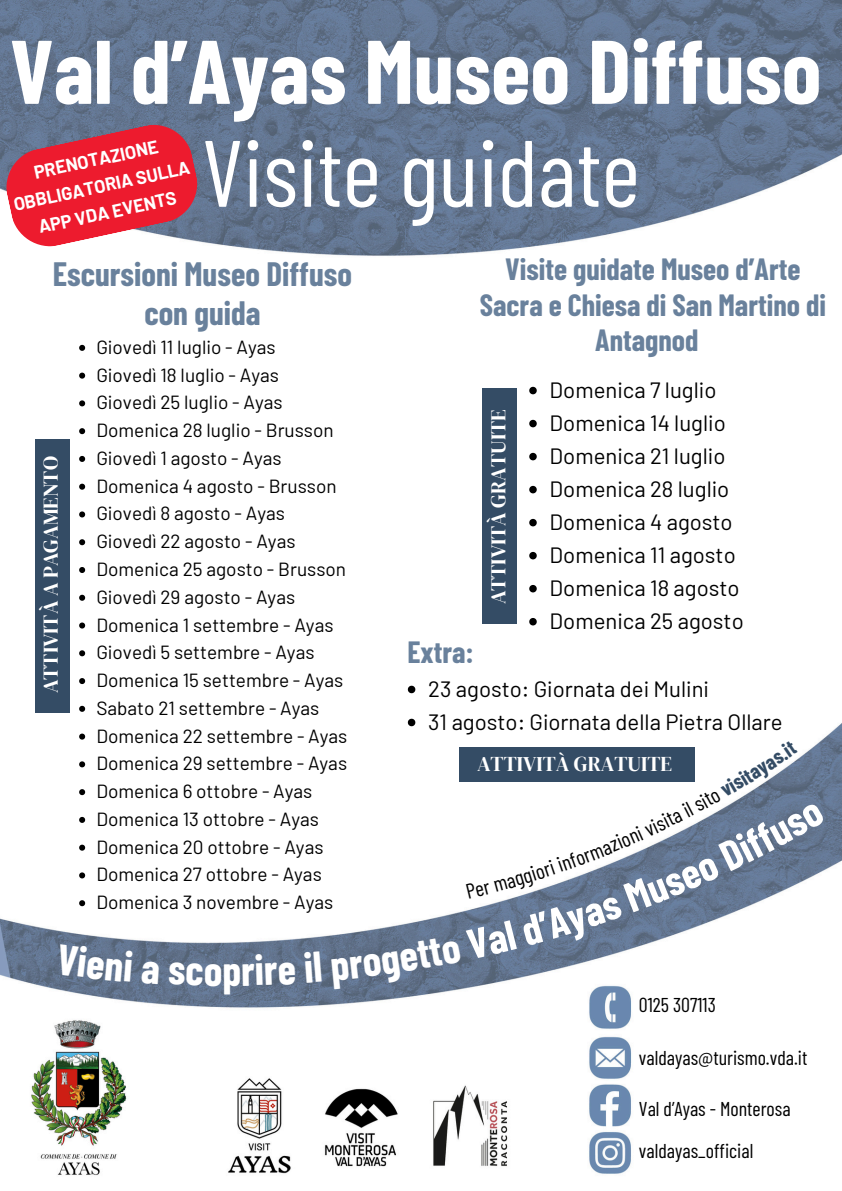
<style>
.page{position:relative;width:842px;height:1191px;background:#fff}
.page>*{position:absolute;margin:0;border:0;box-sizing:border-box;transform-origin:0 0}
.t1{font:94px "Barlow Condensed";color:#fff}
.t2{font:700 90px "Barlow Condensed";color:#fff}
.t3{font:700 41.9px "Barlow Condensed";color:#fff}
.t4{font:700 33px/39px "Barlow Condensed";color:#69819c;text-align:center}
.t5{font:700 30px/35.5px "Barlow Condensed";color:#69819c;text-align:center}
.t6{font:22.1px/33px "Barlow";color:#000}
.t7{font:700 21px "Barlow Condensed";color:#344c65}
.t8{font:20.9px "DM Serif Display";color:#fff}
.t9{font:20px/42.8px "Barlow Condensed";color:#000}
.t10{font:19px "Barlow";color:#000}
.t11{font:700 18.1px/27px "Barlow";color:#fff;text-align:center}
</style>
<div class="page">
<img style="left:0;top:0;width:842px;height:1176px">
<svg style="left:5px;top:124px;width:194px;height:123px;background:#d44053"></svg>
<div style="left:35px;top:439px;width:34px;height:274px;background:#344c65"></div>
<svg style="left:79px;top:345px;width:6px;height:6px"></svg>
<svg style="left:79px;top:372px;width:6px;height:6px"></svg>
<svg style="left:79px;top:400px;width:6px;height:6px"></svg>
<svg style="left:79px;top:428px;width:6px;height:6px"></svg>
<svg style="left:79px;top:456px;width:6px;height:6px"></svg>
<svg style="left:79px;top:483px;width:6px;height:6px"></svg>
<svg style="left:79px;top:511px;width:6px;height:6px"></svg>
<svg style="left:79px;top:539px;width:6px;height:6px"></svg>
<svg style="left:79px;top:567px;width:6px;height:6px"></svg>
<svg style="left:79px;top:594px;width:6px;height:6px"></svg>
<svg style="left:79px;top:622px;width:6px;height:6px"></svg>
<svg style="left:79px;top:650px;width:6px;height:6px"></svg>
<svg style="left:79px;top:678px;width:6px;height:6px"></svg>
<svg style="left:79px;top:705px;width:6px;height:6px"></svg>
<svg style="left:79px;top:733px;width:6px;height:6px"></svg>
<svg style="left:79px;top:761px;width:6px;height:6px"></svg>
<svg style="left:79px;top:789px;width:6px;height:6px"></svg>
<svg style="left:79px;top:816px;width:6px;height:6px"></svg>
<svg style="left:79px;top:844px;width:6px;height:6px"></svg>
<svg style="left:79px;top:872px;width:6px;height:6px"></svg>
<svg style="left:79px;top:900px;width:6px;height:6px"></svg>
<svg style="left:529px;top:387px;width:8px;height:7px"></svg>
<svg style="left:529px;top:420px;width:8px;height:7px"></svg>
<svg style="left:529px;top:453px;width:8px;height:7px"></svg>
<svg style="left:529px;top:486px;width:8px;height:7px"></svg>
<svg style="left:529px;top:519px;width:8px;height:7px"></svg>
<svg style="left:529px;top:552px;width:8px;height:7px"></svg>
<svg style="left:529px;top:585px;width:8px;height:7px"></svg>
<svg style="left:529px;top:618px;width:8px;height:7px"></svg>
<svg style="left:408px;top:685px;width:7px;height:8px"></svg>
<svg style="left:408px;top:718px;width:7px;height:8px"></svg>
<div style="left:482px;top:388px;width:34px;height:235px;background:#344c65"></div>
<div style="left:459px;top:747px;width:235px;height:34px;background:#344c65"></div>
<svg style="left:56px;top:944px;width:77px;height:37px;background:#61738d"></svg>
<svg style="left:141px;top:960px;width:18px;height:24px"></svg>
<svg style="left:169px;top:962px;width:52px;height:23px"></svg>
<svg style="left:243px;top:953px;width:52px;height:32px;background:#5f7089"></svg>
<svg style="left:304px;top:951px;width:18px;height:31px"></svg>
<svg style="left:331px;top:756px;width:494px;height:232px"></svg>
<h1 class="t2" style="left:10px;top:14px;width:813px">Val d’Ayas Museo Diffuso</h1>
<h2 class="t1" style="left:202px;top:113px;width:439px">Visite guidate</h2>
<p class="t4" style="left:53px;top:253px;width:301px">Escursioni Museo Diffuso con guida</p>
<p class="t5" style="left:480px;top:250px;width:348px">Visite guidate Museo d’Arte<br>Sacra e Chiesa di San Martino di</p>
<h4 class="t10" style="left:96px;top:335px;width:181px">Giovedì 11 luglio - Ayas</h4>
<p class="t5" style="left:595px;top:321px;width:105px">Antagnod</p>
<h4 class="t10" style="left:96px;top:362px;width:184px">Giovedì 18 luglio - Ayas</h4>
<h5 class="t10" style="left:96px;top:390px;width:188px">Giovedì 25 luglio - Ayas</h5>
<p class="t10" style="left:96px;top:418px;width:239px">Domenica 28 luglio - Brusson</p>
<p class="t10" style="left:96px;top:446px;width:187px">Giovedì 1 agosto - Ayas</p>
<p class="t10" style="left:96px;top:473px;width:242px">Domenica 4 agosto - Brusson</p>
<p class="t10" style="left:96px;top:501px;width:190px">Giovedì 8 agosto - Ayas</p>
<p class="t10" style="left:96px;top:529px;width:201px">Giovedì 22 agosto - Ayas</p>
<p class="t10" style="left:96px;top:557px;width:251px">Domenica 25 agosto - Brusson</p>
<p class="t10" style="left:96px;top:584px;width:200px">Giovedì 29 agosto - Ayas</p>
<p class="t10" style="left:96px;top:612px;width:239px">Domenica 1 settembre - Ayas</p>
<p class="t10" style="left:96px;top:640px;width:220px">Giovedì 5 settembre - Ayas</p>
<p class="t10" style="left:96px;top:668px;width:248px">Domenica 15 settembre - Ayas</p>
<p class="t10" style="left:96px;top:695px;width:225px">Sabato 21 settembre - Ayas</p>
<p class="t10" style="left:96px;top:723px;width:252px">Domenica 22 settembre - Ayas</p>
<p class="t10" style="left:96px;top:751px;width:252px">Domenica 29 settembre - Ayas</p>
<p class="t10" style="left:96px;top:779px;width:217px">Domenica 6 ottobre - Ayas</p>
<p class="t10" style="left:96px;top:806px;width:224px">Domenica 13 ottobre - Ayas</p>
<p class="t10" style="left:96px;top:834px;width:229px">Domenica 20 ottobre - Ayas</p>
<p class="t10" style="left:96px;top:862px;width:227px">Domenica 27 ottobre - Ayas</p>
<p class="t10" style="left:96px;top:890px;width:238px">Domenica 3 novembre - Ayas</p>
<p class="t11" style="left:5px;top:164px;width:181px;rotate:-12deg">PRENOTAZIONE<br>OBBLIGATORIA SULLA<br>APP VDA EVENTS</p>
<p class="t6" style="left:550px;top:372px;width:168px">Domenica 7 luglio</p>
<p class="t6" style="left:550px;top:405px;width:178px">Domenica 14 luglio</p>
<p class="t6" style="left:550px;top:438px;width:177px">Domenica 21 luglio</p>
<p class="t6" style="left:550px;top:471px;width:181px">Domenica 28 luglio</p>
<p class="t6" style="left:550px;top:504px;width:185px">Domenica 4 agosto</p>
<p class="t6" style="left:550px;top:537px;width:188px">Domenica 11 agosto</p>
<p class="t6" style="left:550px;top:570px;width:191px">Domenica 18 agosto</p>
<p class="t6" style="left:550px;top:603px;width:196px">Domenica 25 agosto</p>
<p class="t8" style="left:484px;top:604px;width:197px;rotate:-90deg">ATTIVITÀ GRATUITE</p>
<p class="t8" style="left:36px;top:693px;width:238px;rotate:-90deg">ATTIVITÀ A PAGAMENTO</p>
<h3 class="t5" style="left:407px;top:632px;width:68px">Extra:</h3>
<p class="t6" style="left:428px;top:671px;width:356px">23 agosto: Giornata dei Mulini<br>31 agosto: Giornata della Pietra Ollare</p>
<p class="t7" style="left:766px;top:748px;width:26px;rotate:-34deg">s.it</p>
<p class="t8" style="left:477px;top:749px;width:197px">ATTIVITÀ GRATUITE</p>
<h6 class="t3" style="left:222px;top:943px;width:21px">p</h6>
<p class="t9" style="left:639px;top:982px;width:78px">0125 307113</p>
<p class="t9" style="left:639px;top:1035px;width:170px">valdayas@turismo.vda.it</p>
<p class="t9" style="left:639px;top:1086px;width:153px">Val d’Ayas - Monterosa valdayas_official</p>
</div>
